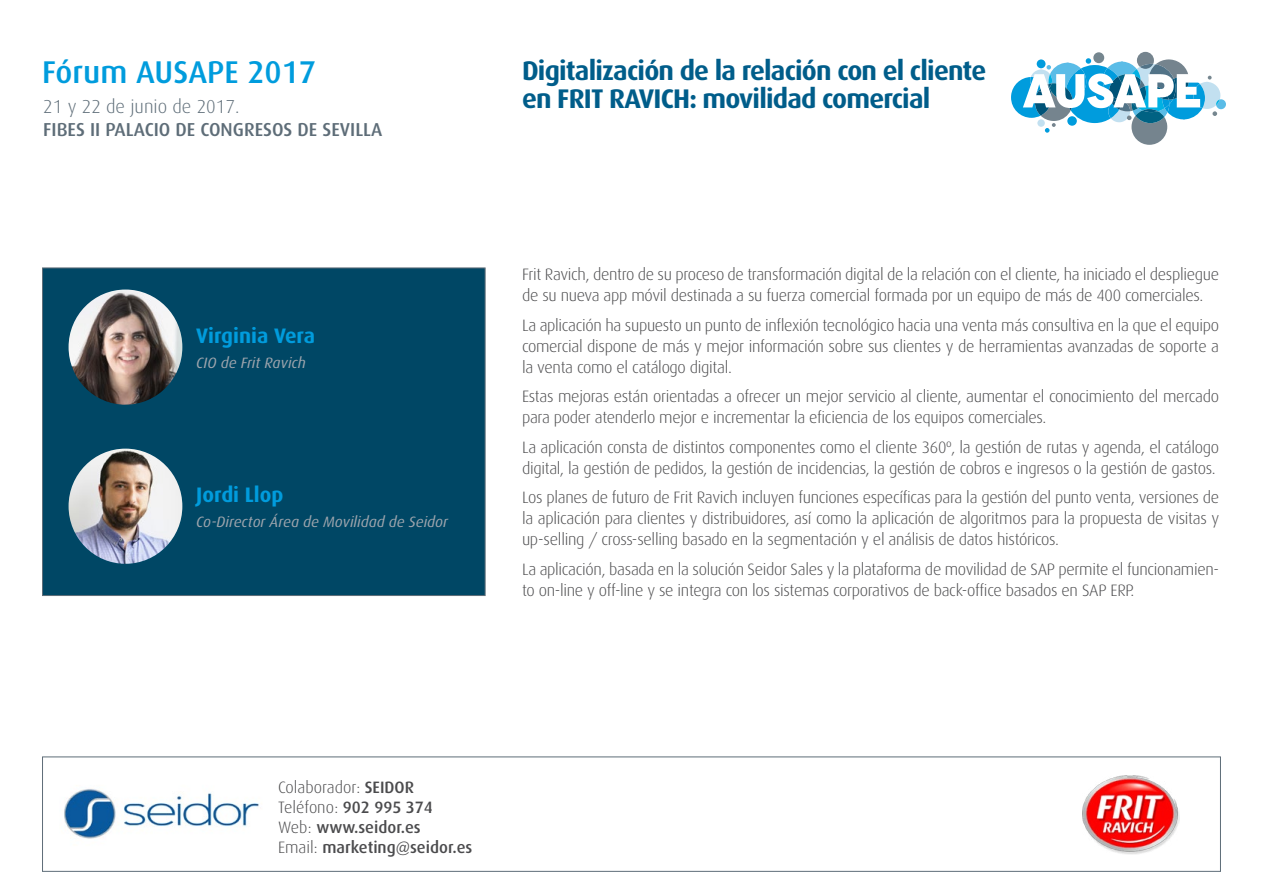
<style>
.page{position:relative;width:1263px;height:893px;background:#fff}
.page>*{position:absolute;margin:0;border:0;box-sizing:border-box;transform-origin:0 0}
.t1{font:500 31.5px "Dax";color:#009cdd}
.t2{font:700 27px/28.5px "Dax";letter-spacing:-.03em;color:#005d8a}
.t3{font:700 21px "Dax";color:#009cdd}
.t4{font:500 18.75px "Dax";color:#5e6d78}
.t5{font:300 18.75px "Dax";color:#5e6d78}
.t6{font:300 16.5px/21px "Dax";letter-spacing:-.02em;color:#4b4b4d}
.t7{font:500 16.5px/19.8px "Dax";color:#4b4b4d}
.t8{font:italic 15px "Dax";color:#9ea5ad}
.s1{font-weight:300}
</style>
<div class="page">
<div style="left:42px;top:268px;width:443px;height:328px;background:#004765;border:1px solid #5e6d78"></div>
<div style="left:42px;top:756px;width:1179px;height:116px;background:#fff;border:1px solid #5e6d78"></div>
<svg style="left:1011px;top:51px;width:215px;height:94px"></svg>
<img style="left:1083px;top:775px;width:97px;height:79px">
<img style="left:69px;top:290px;width:113px;height:115px">
<img style="left:69px;top:449px;width:113px;height:115px">
<img style="left:64px;top:789px;width:195px;height:50px">
<h1 class="t1" style="left:42px;top:55px;width:275px">Fórum AUSAPE 2017</h1>
<p class="t5" style="left:43px;top:97px;width:198px">21 y 22 de junio de 2017.</p>
<p class="t4" style="left:43px;top:119px;width:341px">FIBES II PALACIO DE CONGRESOS DE SEVILLA</p>
<p class="t3" style="left:196px;top:324px;width:120px">Virginia Vera</p>
<p class="t8" style="left:196px;top:354px;width:111px">CIO de Frit Ravich</p>
<p class="t3" style="left:196px;top:483px;width:89px">Jordi Llop</p>
<p class="t8" style="left:196px;top:513px;width:253px">Co-Director Área de Movilidad de Seidor</p>
<h2 class="t2" style="left:522px;top:57px;width:466px">Digitalización de la relación con el cliente en FRIT RAVICH: movilidad comercial</h2>
<p class="t6" style="left:522px;top:264px;width:698px">Frit Ravich, dentro de su proceso de transformación digital de la relación con el cliente, ha iniciado el despliegue de su nueva app móvil destinada a su fuerza comercial formada por un equipo de más de 400 comerciales.</p>
<p class="t6" style="left:522px;top:315px;width:698px;text-align:justify">La aplicación ha supuesto un punto de inflexión tecnológico hacia una venta más consultiva en la que el equipo comercial dispone de más y mejor información sobre sus clientes y de herramientas avanzadas de soporte a la venta como el catálogo digital.</p>
<p class="t6" style="left:522px;top:386px;width:698px">Estas mejoras están orientadas a ofrecer un mejor servicio al cliente, aumentar el conocimiento del mercado para poder atenderlo mejor e incrementar la eficiencia de los equipos comerciales.</p>
<p class="t6" style="left:522px;top:437px;width:698px">La aplicación consta de distintos componentes como el cliente 360º, la gestión de rutas y agenda, el catálogo digital, la gestión de pedidos, la gestión de incidencias, la gestión de cobros e ingresos o la gestión de gastos.</p>
<p class="t6" style="left:522px;top:487px;width:698px;text-align:justify">Los planes de futuro de Frit Ravich incluyen funciones específicas para la gestión del punto venta, versiones de la aplicación para clientes y distribuidores, así como la aplicación de algoritmos para la propuesta de visitas y up-selling / cross-selling basado en la segmentación y el análisis de datos históricos.</p>
<p class="t6" style="left:522px;top:559px;width:698px">La aplicación, basada en la solución Seidor Sales y la plataforma de movilidad de SAP permite el funcionamien&shy;to on-line y off-line y se integra con los sistemas corporativos de back-office basados en SAP ERP.</p>
<p class="t7" style="left:278px;top:778px;width:196px"><span class="s1">Colaborador:</span> SEIDOR<br><span class="s1">Teléfono:</span> 902 995 374<br><span class="s1">Web:</span> www.seidor.es<br><span class="s1">Email:</span> marketing@seidor.es</p>
</div>
